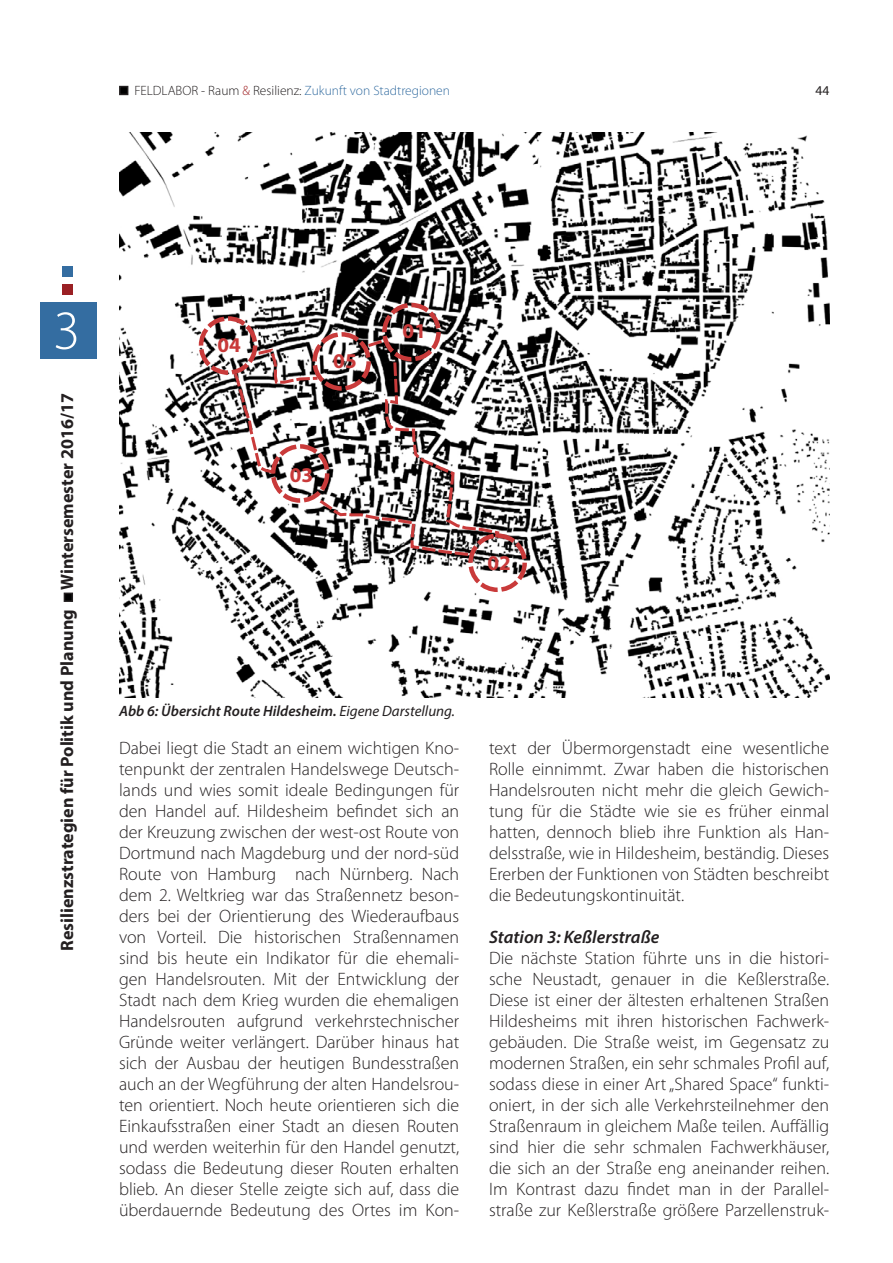
<style>
.page{position:relative;width:893px;height:1263px;background:#fff}
.page>*{position:absolute;margin:0;border:0;box-sizing:border-box;transform-origin:0 0}
.t1{font:300 55.5px "Myriad Pro";color:#fff}
.t2{font:700 21px "Myriad Pro";color:#c93a3a}
.Fließtext{font:300 18px/21px "Myriad Pro";color:#231f20;text-align:justify}
.t3{font:700 18px "Myriad Pro";color:#231f20}
.Fließtext-2{font:italic 600 18px "Myriad Pro";color:#231f20}
.Bildunterschrift{font:italic 600 15px "Myriad Pro";color:#231f20}
.t4{font:300 13.5px "Myriad Pro";color:#231f20}
.t5{font:13.5px "Myriad Pro";color:#231f20}
.s1{color:#9e1f21}
.s2{color:#346da1}
.s3{font-weight:400}
</style>
<div class="page">
<div style="left:40px;top:303px;width:57px;height:56px;background:#346da1"></div>
<div style="left:120px;top:87px;width:8px;height:7px;background:#000"></div>
<div style="left:119px;top:86px;width:9px;height:9px;border:2px solid #231f20"></div>
<div style="left:64px;top:593px;width:8px;height:8px;background:#000"></div>
<div style="left:64px;top:593px;width:9px;height:9px;border:2px solid #231f20"></div>
<div style="left:62px;top:284px;width:11px;height:11px;background:#9a2024"></div>
<div style="left:62px;top:266px;width:11px;height:11px;background:#346da1"></div>
<img style="left:119px;top:133px;width:710px;height:564px">
<svg style="left:232px;top:338px;width:270px;height:220px"></svg>
<div style="left:468px;top:533px;width:59px;height:59px;border:4px dashed #c93a3a;border-radius:50%"></div>
<div style="left:271px;top:444px;width:58px;height:59px;border:4px dashed #c93a3a;border-radius:50%"></div>
<div style="left:199px;top:316px;width:58px;height:59px;border:4px dashed #c93a3a;border-radius:50%"></div>
<div style="left:312px;top:332px;width:59px;height:59px;border:4px dashed #c93a3a;border-radius:50%"></div>
<div style="left:382px;top:303px;width:59px;height:58px;border:4px dashed #c93a3a;border-radius:50%"></div>
<p class="t4" style="left:134px;top:83px;width:317px">FELDLABOR - Raum <span class="s1">&amp;</span> Resilienz: <span class="s2">Zukunft von Stadtregionen</span></p>
<p class="t5" style="left:816px;top:82px;width:15px">44</p>
<h1 class="t1" style="left:53px;top:297px;width:29px">3</h1>
<p class="t3" style="left:55px;top:951px;width:559px;rotate:-90deg">Resilienzstrategien für Politik und Planung Wintersemester 2016/17</p>
<p class="t2" style="left:217px;top:331px;width:25px">04</p>
<p class="t2" style="left:333px;top:347px;width:25px">05</p>
<p class="t2" style="left:290px;top:461px;width:25px">03</p>
<p class="t2" style="left:403px;top:317px;width:25px">01</p>
<p class="t2" style="left:487px;top:550px;width:25px">02</p>
<p class="Bildunterschrift" style="left:119px;top:701px;width:338px">Abb 6: Übersicht Route Hildesheim. <span class="s3">Eigene Darstellung.</span></p>
<p class="Fließtext" style="left:119px;top:737px;width:342px">Dabei liegt die Stadt an einem wichtigen Kno&shy;tenpunkt der zentralen Handelswege Deutsch&shy;lands und wies somit ideale Bedingungen für den Handel auf. Hildesheim befindet sich an der Kreuzung zwischen der west-ost Route von Dortmund nach Magdeburg und der nord-süd Route von Hamburg nach Nürnberg. Nach dem 2. Weltkrieg war das Straßennetz beson&shy;ders bei der Orientierung des Wiederaufbaus von Vorteil. Die historischen Straßennamen sind bis heute ein Indikator für die ehemali&shy;gen Handelsrouten. Mit der Entwicklung der Stadt nach dem Krieg wurden die ehemaligen Handelsrouten aufgrund verkehrstechnischer Gründe weiter verlängert. Darüber hinaus hat sich der Ausbau der heutigen Bundesstraßen auch an der Wegführung der alten Handelsrou&shy;ten orientiert. Noch heute orientieren sich die Einkaufsstraßen einer Stadt an diesen Routen und werden weiterhin für den Handel genutzt, sodass die Bedeutung dieser Routen erhalten blieb. An dieser Stelle zeigte sich auf, dass die überdauernde Bedeutung des Ortes im Kon-</p>
<p class="Fließtext" style="left:489px;top:737px;width:342px">text der Übermorgenstadt eine wesentliche Rolle einnimmt. Zwar haben die historischen Handelsrouten nicht mehr die gleich Gewich&shy;tung für die Städte wie sie es früher einmal hatten, dennoch blieb ihre Funktion als Han&shy;delsstraße, wie in Hildesheim, beständig. Dieses Ererben der Funktionen von Städten beschreibt die Bedeutungskontinuität.</p>
<p class="Fließtext-2" style="left:489px;top:926px;width:172px">Station 3: Keßlerstraße</p>
<p class="Fließtext" style="left:489px;top:948px;width:342px">Die nächste Station führte uns in die histori&shy;sche Neustadt, genauer in die Keßlerstraße.<br>Diese ist einer der ältesten erhaltenen Straßen Hildesheims mit ihren historischen Fachwerk&shy;gebäuden. Die Straße weist, im Gegensatz zu modernen Straßen, ein sehr schmales Profil auf, sodass diese in einer Art „Shared Space“ funkti&shy;oniert, in der sich alle Verkehrsteilnehmer den Straßenraum in gleichem Maße teilen. Auffällig sind hier die sehr schmalen Fachwerkhäuser, die sich an der Straße eng aneinander reihen.<br>Im Kontrast dazu findet man in der Parallel&shy;straße zur Keßlerstraße größere Parzellenstruk-</p>
</div>
